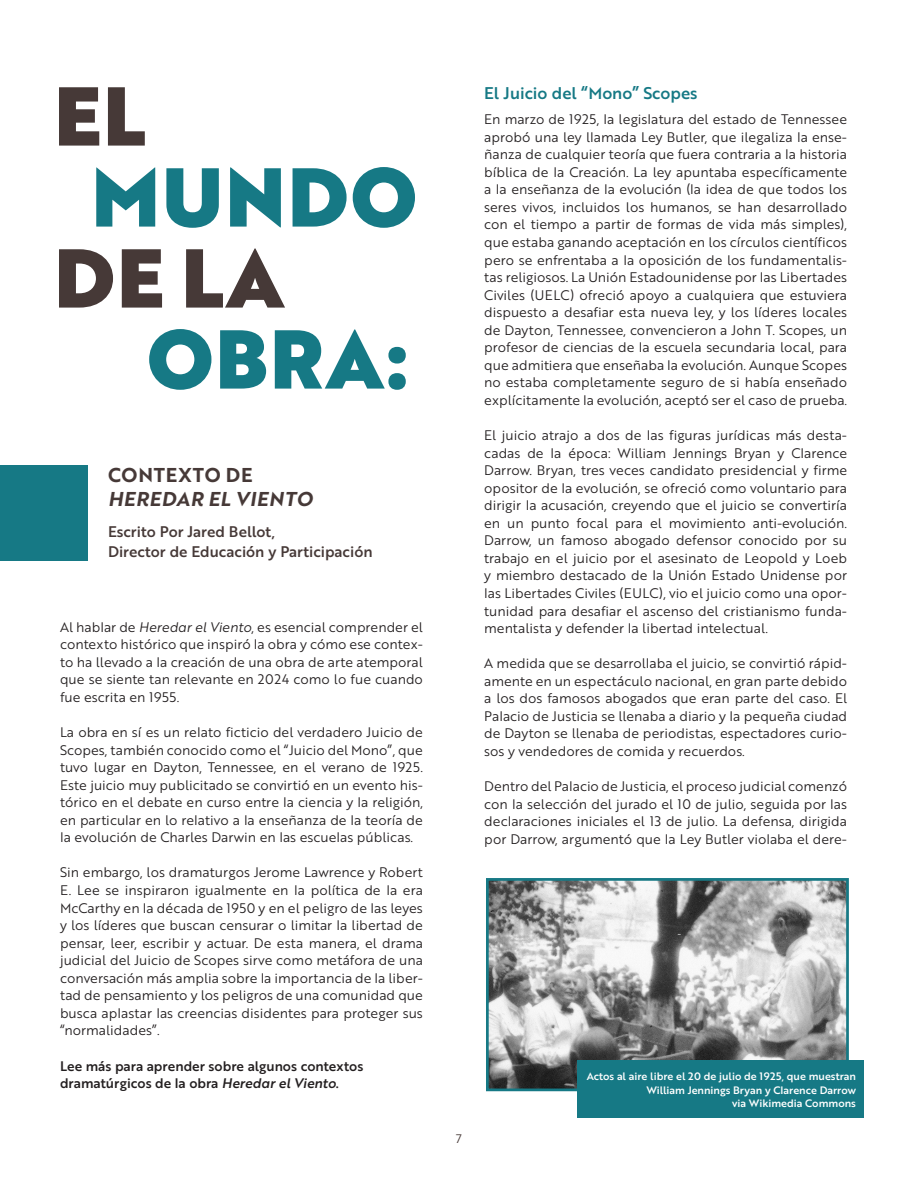
<style>
.page{position:relative;width:918px;height:1188px;background:#fff}
.page>*{position:absolute;margin:0;border:0;box-sizing:border-box;transform-origin:0 0}
.t1{font:81px "Brother 1816 Black";letter-spacing:.02em;color:#167985}
.t2{font:81px "Brother 1816 Black";color:#463937}
.t3{font:19.5px/23.4px "Brother 1816 Bold Italic";letter-spacing:.04em;color:#463937}
.t4{font:16.5px "Brother 1816 Medium";color:#167985}
.t5{font:15px/19.5px "Brother 1816 Medium";color:#463937}
.t6{font:13.5px/17.5px "Brother 1816 Book";color:#231f20;text-align:justify}
.t7{font:13.5px/17.5px "Brother 1816 Medium";color:#231f20}
.t8{font:12px "Brother 1816 Book";color:#463937}
.t9{font:10.5px/13.5px "Brother 1816 Medium";color:#fff;text-align:right}
.s1{font-family:"Brother 1816 Bold"}
.s2{font-family:"Brother 1816 Book Italic"}
.s3{font-family:"Brother 1816 Medium Italic"}
</style>
<div class="page">
<img style="left:490px;top:882px;width:355px;height:205px">
<div style="left:486px;top:878px;width:363px;height:213px;border:3px solid #167985"></div>
<div style="left:0;top:465px;width:88px;height:96px;background:#167985"></div>
<div style="left:577px;top:1060px;width:287px;height:58px;background:#167985"></div>
<p class="t2" style="left:54px;top:54px;width:94px">EL</p>
<p class="t1" style="left:91px;top:135px;width:327px">MUNDO</p>
<p class="t2" style="left:54px;top:216px;width:232px">DE LA</p>
<p class="t1" style="left:147px;top:297px;width:263px">OBRA:</p>
<p class="t3" style="left:108px;top:463px;width:206px"><span class="s1">CONTEXTO DE<br></span>HEREDAR EL VIENTO</p>
<p class="t5" style="left:108px;top:521px;width:266px">Escrito Por Jared Bellot,<br>Director de Educación y Participación</p>
<p class="t6" style="left:60px;top:618px;width:364px">Al hablar de <span class="s2">Heredar el Viento</span>, es esencial comprender el contexto histórico que inspiró la obra y cómo ese contex&shy;to ha llevado a la creación de una obra de arte atemporal que se siente tan relevante en 2024 como lo fue cuando fue escrita en 1955.</p>
<p class="t6" style="left:60px;top:723px;width:364px">La obra en sí es un relato ficticio del verdadero Juicio de Scopes, también conocido como el “Juicio del Mono”, que tuvo lugar en Dayton, Tennessee, en el verano de 1925.<br>Este juicio muy publicitado se convirtió en un evento his&shy;tórico en el debate en curso entre la ciencia y la religión, en particular en lo relativo a la enseñanza de la teoría de la evolución de Charles Darwin en las escuelas públicas.</p>
<p class="t6" style="left:60px;top:863px;width:364px">Sin embargo, los dramaturgos Jerome Lawrence y Robert E. Lee se inspiraron igualmente en la política de la era McCarthy en la década de 1950 y en el peligro de las leyes y los líderes que buscan censurar o limitar la libertad de pensar, leer, escribir y actuar. De esta manera, el drama judicial del Juicio de Scopes sirve como metáfora de una conversación más amplia sobre la importancia de la liber&shy;tad de pensamiento y los peligros de una comunidad que busca aplastar las creencias disidentes para proteger sus “normalidades”.</p>
<p class="t7" style="left:60px;top:1056px;width:305px">Lee más para aprender sobre algunos contextos dramatúrgicos de la obra <span class="s3">Heredar el Viento</span>.</p>
<p class="t4" style="left:484px;top:81px;width:215px">El Juicio del “Mono” Scopes</p>
<p class="t6" style="left:484px;top:110px;width:364px">En marzo de 1925, la legislatura del estado de Tennessee aprobó una ley llamada Ley Butler, que ilegaliza la ense&shy;ñanza de cualquier teoría que fuera contraria a la historia bíblica de la Creación. La ley apuntaba específicamente a la enseñanza de la evolución (la idea de que todos los seres vivos, incluidos los humanos, se han desarrollado con el tiempo a partir de formas de vida más simples), que estaba ganando aceptación en los círculos científicos pero se enfrentaba a la oposición de los fundamentalis&shy;tas religiosos. La Unión Estadounidense por las Libertades Civiles (UELC) ofreció apoyo a cualquiera que estuviera dispuesto a desafiar esta nueva ley, y los líderes locales de Dayton, Tennessee, convencieron a John T. Scopes, un profesor de ciencias de la escuela secundaria local, para que admitiera que enseñaba la evolución. Aunque Scopes no estaba completamente seguro de si había enseñado explícitamente la evolución, aceptó ser el caso de prueba.</p>
<p class="t6" style="left:484px;top:426px;width:364px">El juicio atrajo a dos de las figuras jurídicas más desta&shy;cadas de la época: William Jennings Bryan y Clarence Darrow. Bryan, tres veces candidato presidencial y firme opositor de la evolución, se ofreció como voluntario para dirigir la acusación, creyendo que el juicio se convertiría en un punto focal para el movimiento anti-evolución.<br>Darrow, un famoso abogado defensor conocido por su trabajo en el juicio por el asesinato de Leopold y Loeb y miembro destacado de la Unión Estado Unidense por las Libertades Civiles (EULC), vio el juicio como una opor&shy;tunidad para desafiar el ascenso del cristianismo funda&shy;mentalista y defender la libertad intelectual.</p>
<p class="t6" style="left:484px;top:654px;width:364px">A medida que se desarrollaba el juicio, se convirtió rápid&shy;amente en un espectáculo nacional, en gran parte debido a los dos famosos abogados que eran parte del caso. El Palacio de Justicia se llenaba a diario y la pequeña ciudad de Dayton se llenaba de periodistas, espectadores curio&shy;sos y vendedores de comida y recuerdos.</p>
<p class="t6" style="left:484px;top:777px;width:364px">Dentro del Palacio de Justicia, el proceso judicial comenzó con la selección del jurado el 10 de julio, seguida por las declaraciones iniciales el 13 de julio. La defensa, dirigida por Darrow, argumentó que la Ley Butler violaba el dere-</p>
<p class="t8" style="left:456px;top:1129px;width:7px">7</p>
<p class="t9" style="left:587px;top:1069px;width:271px">Actos al aire libre el 20 de julio de 1925, que muestran</p>
<p class="t9" style="left:646px;top:1083px;width:211px">William Jennings Bryan y Clarence Darrow via Wikimedia Commons</p>
</div>
